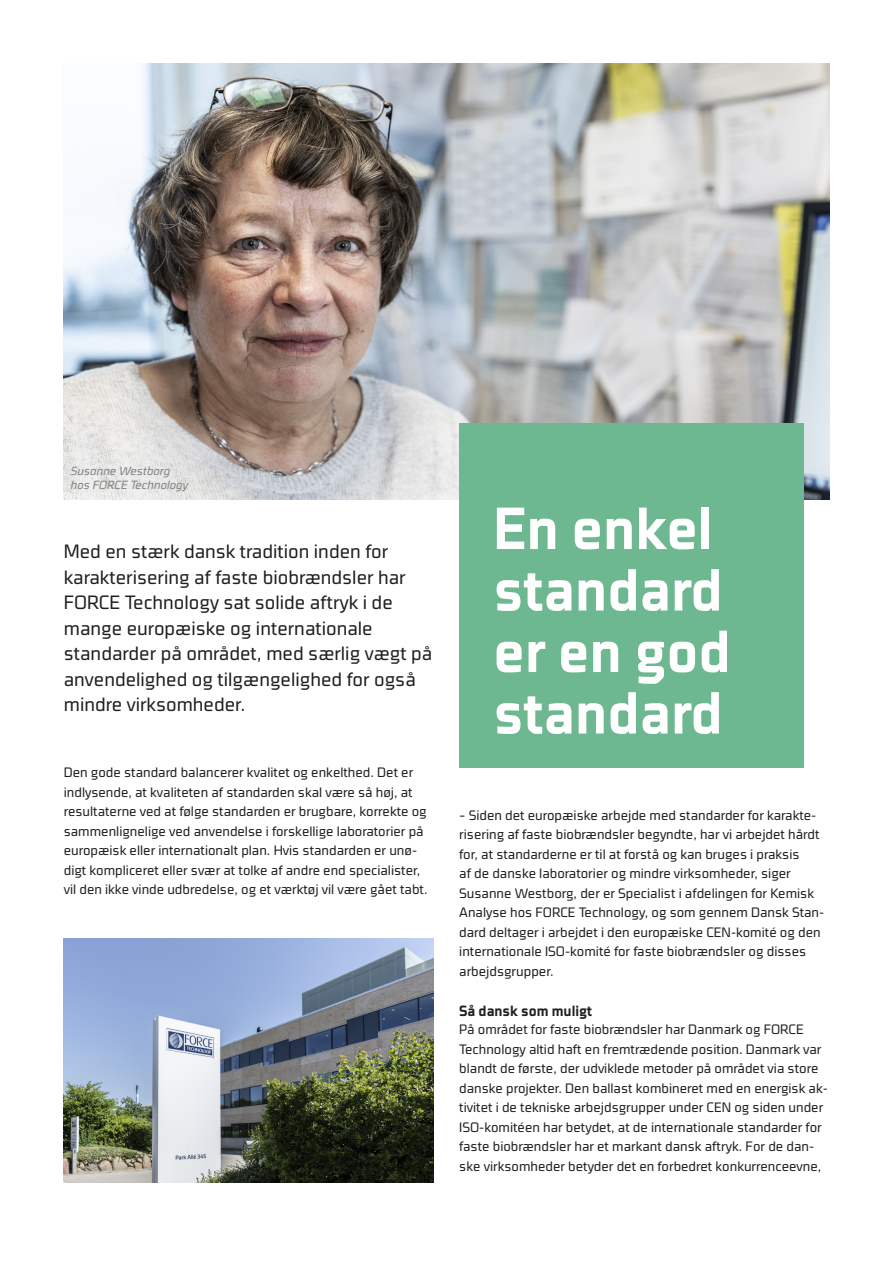
<style>
.page{position:relative;width:893px;height:1263px;background:#fff}
.page>*{position:absolute;margin:0;border:0;box-sizing:border-box;transform-origin:0 0}
.Overskrift{font:700 condensed 60px/61.5px "Cube OT";color:#fff}
.Mellem{font:300 condensed 19.5px/25.5px "Cube OT";color:#231f20}
.manchet{font:700 condensed 15px "Cube OT";color:#231f20}
.Brød{font:300 condensed 13.8px/19.5px "Cube OT";color:#231f20}
.Brød-2{font:italic 300 condensed 12px "Cube OT";color:#808285}
</style>
<div class="page">
<img style="left:64px;top:64px;width:765px;height:436px">
<div style="left:459px;top:423px;width:345px;height:344px;background:#6db791"></div>
<img style="left:64px;top:938px;width:370px;height:244px">
<p class="Brød-2" style="left:70px;top:464px;width:101px">Susanne Westborg</p>
<p class="Brød-2" style="left:70px;top:478px;width:119px">hos FORCE Technology</p>
<p class="Mellem" style="left:64px;top:539px;width:370px">Med en stærk dansk tradition inden for karakterisering af faste biobrændsler har FORCE Technology sat solide aftryk i de mange europæiske og internationale standarder på området, med særlig vægt på anvendelighed og tilgængelighed for også mindre virksomheder.</p>
<p class="Brød" style="left:64px;top:762px;width:365px">Den gode standard balancerer kvalitet og enkelthed. Det er indlysende, at kvaliteten af standarden skal være så høj, at resultaterne ved at følge standarden er brugbare, korrekte og sammenlignelige ved anvendelse i forskellige laboratorier på europæisk eller internationalt plan. Hvis standarden er unø&shy;digt kompliceret eller svær at tolke af andre end specialister, vil den ikke vinde udbredelse, og et værktøj vil være gået tabt.</p>
<p class="Overskrift" style="left:493px;top:497px;width:239px">En enkel standard er en god standard</p>
<p class="Brød" style="left:459px;top:805px;width:367px">– Siden det europæiske arbejde med standarder for karakte&shy;risering af faste biobrændsler begyndte, har vi arbejdet hårdt for, at standarderne er til at forstå og kan bruges i praksis<br>af de danske laboratorier og mindre virksomheder, siger Susanne Westborg, der er Specialist i afdelingen for Kemisk Analyse hos FORCE Technology, og som gennem Dansk Stan&shy;dard deltager i arbejdet i den europæiske CEN-komité og den internationale ISO-komité for faste biobrændsler og disses arbejdsgrupper.</p>
<p class="manchet" style="left:459px;top:1002px;width:134px">Så dansk som muligt</p>
<p class="Brød" style="left:459px;top:1020px;width:370px">På området for faste biobrændsler har Danmark og FORCE Technology altid haft en fremtrædende position. Danmark var blandt de første, der udviklede metoder på området via store danske projekter. Den ballast kombineret med en energisk ak&shy;tivitet i de tekniske arbejdsgrupper under CEN og siden under ISO-komitéen har betydet, at de internationale standarder for faste biobrændsler har et markant dansk aftryk. For de dan&shy;ske virksomheder betyder det en forbedret konkurrenceevne,</p>
</div>
